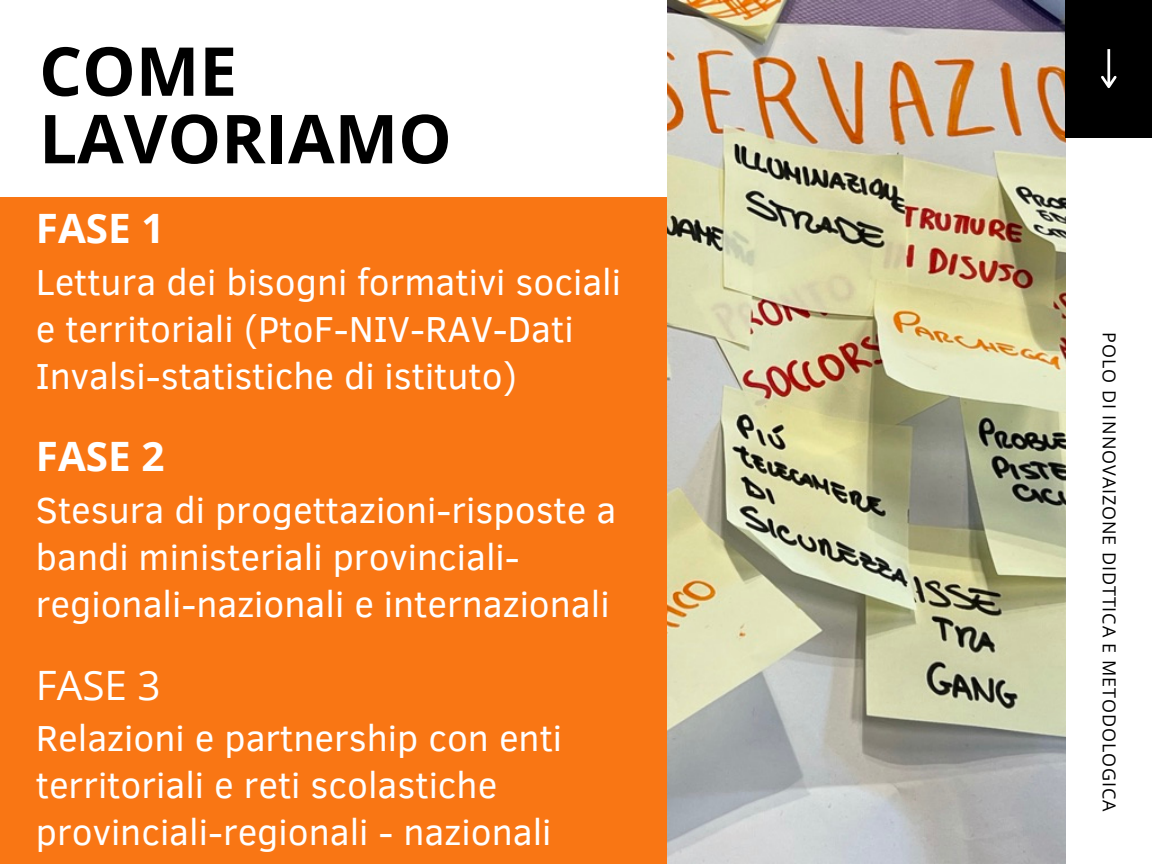
<style>
.page{position:relative;width:1152px;height:864px;background:#fff}
.page>*{position:absolute;margin:0;border:0;box-sizing:border-box;transform-origin:0 0}
.t1{font:700 67.5px/67.5px "Open Sans";color:#000}
.t2{font:700 40.5px "Open Sans";color:#fff}
.t3{font:40.5px "Open Sans";color:#fff}
.t4{font:37.05px/47.2px "Clear Sans";color:#fff}
.t5{font:18px "Open Sans";letter-spacing:.05em;color:#000}
</style>
<div class="page">
<div style="left:0;top:197px;width:667px;height:667px;background:#f97614"></div>
<img style="left:667px;top:0;width:398px;height:864px">
<div style="left:1066px;top:0;width:86px;height:137px;background:#000"></div>
<svg style="left:1101px;top:49px;width:16px;height:39px"></svg>
<p class="t1" style="left:39px;top:36px;width:414px">COME<br>LAVORIAMO</p>
<p class="t2" style="left:36px;top:200px;width:130px">FASE 1</p>
<p class="t4" style="left:36px;top:256px;width:587px">Lettura dei bisogni formativi sociali e territoriali (PtoF-NIV-RAV-Dati<br>Invalsi-statistiche di istituto)</p>
<p class="t2" style="left:36px;top:428px;width:130px">FASE 2</p>
<p class="t4" style="left:36px;top:484px;width:582px">Stesura di progettazioni-risposte a bandi ministeriali provinciali&shy;regionali-nazionali e internazionali</p>
<p class="t3" style="left:36px;top:656px;width:126px">FASE 3</p>
<p class="t4" style="left:36px;top:712px;width:528px">Relazioni e partnership con enti territoriali e reti scolastiche provinciali-regionali - nazionali</p>
<p class="t5" style="left:1122px;top:332px;width:480px;rotate:90deg">POLO DI INNOVAIZONE DIDTTICA E METODOLOGICA</p>
</div>
